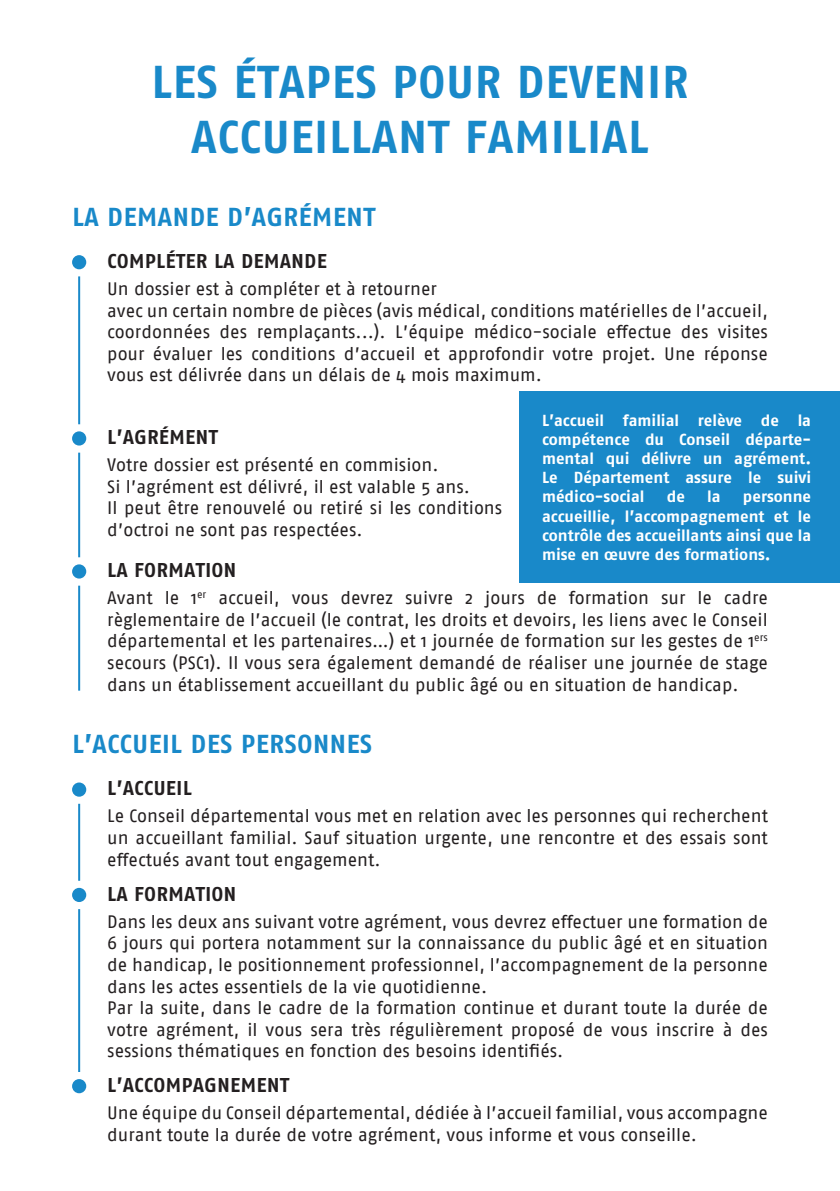
<style>
.page{position:relative;width:840px;height:1191px;background:#fff}
.page>*{position:absolute;margin:0;border:0;box-sizing:border-box;transform-origin:0 0}
.t1{font:46px/55.2px "Fago No Bold Caps";color:#1989c9;text-align:center}
.t2{font:26px "Fago No Bold Caps";color:#1989c9}
.t3{font:20px "Fago No Bold Caps";color:#231f20}
.t4{font:18px/21.6px "Fago No";color:#231f20}
.t5{font:700 16px/19.2px "Fago No";color:#fff;text-align:justify}
</style>
<div class="page">
<div style="left:72px;top:255px;width:14px;height:14px;background:#1989c9;border-radius:50%"></div>
<div style="left:72px;top:431px;width:14px;height:14px;background:#1989c9;border-radius:50%"></div>
<div style="left:72px;top:564px;width:14px;height:14px;background:#1989c9;border-radius:50%"></div>
<hr style="left:78px;top:276px;width:2px;height:148px;background:#1989c9">
<hr style="left:78px;top:452px;width:2px;height:105px;background:#1989c9">
<hr style="left:78px;top:585px;width:2px;height:105px;background:#1989c9">
<div style="left:72px;top:782px;width:14px;height:14px;background:#1989c9;border-radius:50%"></div>
<div style="left:72px;top:888px;width:14px;height:14px;background:#1989c9;border-radius:50%"></div>
<hr style="left:78px;top:803px;width:2px;height:77px;background:#1989c9">
<hr style="left:78px;top:909px;width:2px;height:163px;background:#1989c9">
<div style="left:72px;top:1079px;width:14px;height:14px;background:#1989c9;border-radius:50%"></div>
<div style="left:519px;top:391px;width:320px;height:191px;background:#1989c9"></div>
<h1 class="t1" style="left:151px;top:53px;width:539px">LES ÉTAPES POUR DEVENIR<br>ACCUEILLANT FAMILIAL</h1>
<h2 class="t2" style="left:72px;top:201px;width:305px">LA DEMANDE D’AGRÉMENT</h2>
<p class="t3" style="left:107px;top:249px;width:221px">COMPLÉTER LA DEMANDE</p>
<p class="t4" style="left:107px;top:278px;width:661px">Un dossier est à compléter et à retourner<br>avec un certain nombre de pièces (avis médical, conditions matérielles de l’accueil, coordonnées des remplaçants...). L’équipe médico-sociale effectue des visites pour évaluer les conditions d’accueil et approfondir votre projet. Une réponse vous est délivrée dans un délais de 4 mois maximum.</p>
<p class="t5" style="left:541px;top:410px;width:270px">L’accueil familial relève de la compétence du Conseil départe&shy;mental qui délivre un agrément.<br>Le Département assure le suivi médico-social</p>
<p class="t3" style="left:107px;top:425px;width:112px">L’AGRÉMENT</p>
<p class="t4" style="left:107px;top:454px;width:396px">Votre dossier est présenté en commision.<br>Si l’agrément est délivré, il est valable 5 ans.<br>Il peut être renouvelé ou retiré si les conditions d’octroi ne sont pas respectées.</p>
<p class="t3" style="left:107px;top:558px;width:131px">LA FORMATION</p>
<p class="t4" style="left:107px;top:587px;width:661px;text-align:justify">Avant le 1<sup>er</sup> accueil, vous devrez suivre 2 jours de formation sur le cadre règlementaire de l’accueil (le contrat, les droits et devoirs, les liens avec le Conseil départemental et les partenaires…) et 1 journée de formation sur les gestes de 1<sup>ers </sup>secours (PSC1). Il vous sera également demandé de réaliser une journée de stage dans un établissement accueillant du public âgé ou en situation de handicap.</p>
<h2 class="t2" style="left:72px;top:729px;width:301px">L’ACCUEIL DES PERSONNES</h2>
<p class="t3" style="left:107px;top:776px;width:86px">L’ACCUEIL</p>
<p class="t5" style="left:666px;top:487px;width:20px">de</p>
<p class="t5" style="left:706px;top:487px;width:15px">la</p>
<p class="t5" style="left:541px;top:487px;width:270px;text-indent:201px">personne accueillie, l’accompagnement et le contrôle des accueillants ainsi que la mise en œuvre des formations.</p>
<p class="t4" style="left:107px;top:805px;width:662px;text-align:justify">Le Conseil départemental vous met en relation avec les personnes qui recherchent un accueillant familial. Sauf situation urgente, une rencontre et des essais sont effectués avant tout engagement.</p>
<p class="t3" style="left:107px;top:881px;width:131px">LA FORMATION</p>
<p class="t4" style="left:107px;top:910px;width:662px">Dans les deux ans suivant votre agrément, vous devrez effectuer une formation de 6 jours qui portera notamment sur la connaissance du public âgé et en situation de handicap, le positionnement professionnel, l’accompagnement de la personne dans les actes essentiels de la vie quotidienne.<br>Par la suite, dans le cadre de la formation continue et durant toute la durée de votre agrément, il vous sera très régulièrement proposé de vous inscrire à des sessions thématiques en fonction des besoins identifiés.</p>
<p class="t3" style="left:107px;top:1073px;width:184px">L’ACCOMPAGNEMENT</p>
<p class="t4" style="left:107px;top:1101px;width:661px">Une équipe du Conseil départemental, dédiée à l’accueil familial, vous accompagne durant toute la durée de votre agrément, vous informe et vous conseille.</p>
</div>
